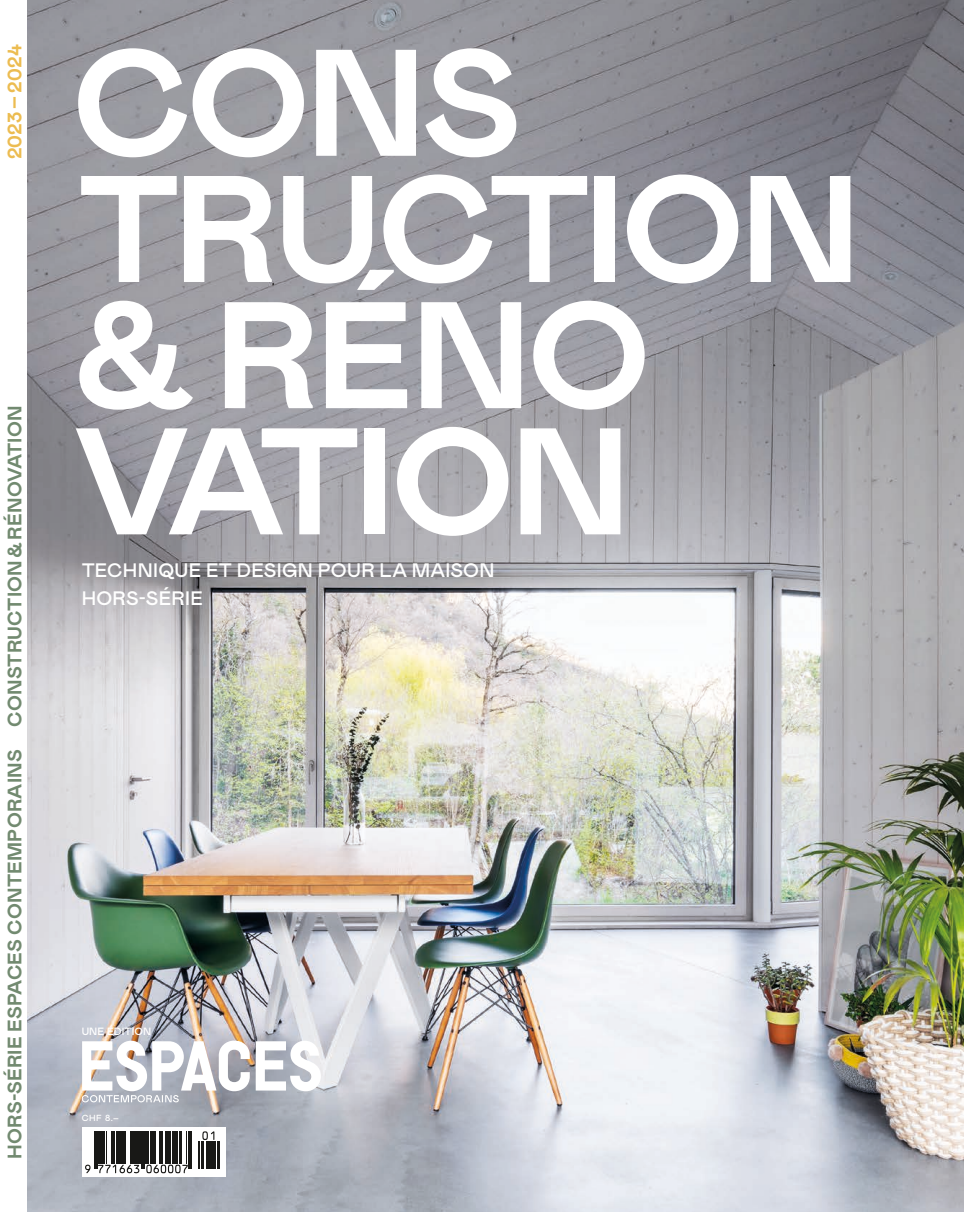
<style>
.page{position:relative;width:964px;height:1212px;background:#fff}
.page>*{position:absolute;margin:0;border:0;box-sizing:border-box;transform-origin:0 0}
.t1{font:700 151.35px/126.1px "Mabry Pro";letter-spacing:-.03em;color:#fff}
.t2{font:700 19.5px "Mabry Pro";letter-spacing:.01em;color:#728a70}
.t3{font:500 19.5px/28px "Mabry Pro";letter-spacing:.015em;color:#fff}
.t4{font:700 19.5px "Mabry Pro";letter-spacing:.01em;color:#ecbc51}
.t5{font:500 10.5px "Mabry Pro";letter-spacing:.01em;color:#fff}
.t6{font:500 8.85px "Mabry Pro";color:#fff}
</style>
<div class="page">
<img style="left:28px;top:0;width:935px;height:1212px">
<svg style="left:82px;top:1127px;width:143px;height:49px"></svg>
<svg style="left:82px;top:1040px;width:239px;height:62px"></svg>
<svg style="left:85px;top:1164px;width:5px;height:9px"></svg>
<hr style="left:94px;top:1131px;width:1px;height:37px;background:#181816">
<hr style="left:96px;top:1131px;width:1px;height:37px;background:#181816">
<hr style="left:98px;top:1131px;width:3px;height:32px;background:#181816">
<hr style="left:102px;top:1131px;width:2px;height:32px;background:#181816">
<hr style="left:106px;top:1131px;width:1px;height:32px;background:#181816">
<hr style="left:110px;top:1131px;width:1px;height:32px;background:#181816">
<hr style="left:112px;top:1131px;width:2px;height:32px;background:#181816">
<hr style="left:116px;top:1131px;width:3px;height:32px;background:#181816">
<hr style="left:120px;top:1131px;width:1px;height:32px;background:#181816">
<hr style="left:122px;top:1131px;width:4px;height:32px;background:#181816">
<hr style="left:130px;top:1131px;width:1px;height:32px;background:#181816">
<hr style="left:132px;top:1131px;width:1px;height:32px;background:#181816">
<svg style="left:98px;top:1165px;width:41px;height:8px"></svg>
<hr style="left:134px;top:1131px;width:4px;height:32px;background:#181816">
<hr style="left:139px;top:1131px;width:1px;height:32px;background:#181816">
<hr style="left:141px;top:1131px;width:1px;height:37px;background:#181816">
<hr style="left:143px;top:1131px;width:1px;height:37px;background:#181816">
<hr style="left:145px;top:1131px;width:3px;height:32px;background:#181816">
<hr style="left:150px;top:1131px;width:1px;height:32px;background:#181816">
<hr style="left:153px;top:1131px;width:1px;height:32px;background:#181816">
<hr style="left:155px;top:1131px;width:1px;height:32px;background:#181816">
<hr style="left:160px;top:1131px;width:3px;height:32px;background:#181816">
<hr style="left:165px;top:1131px;width:1px;height:32px;background:#181816">
<hr style="left:167px;top:1131px;width:3px;height:32px;background:#181816">
<hr style="left:172px;top:1131px;width:1px;height:32px;background:#181816">
<hr style="left:174px;top:1131px;width:3px;height:32px;background:#181816">
<hr style="left:179px;top:1131px;width:1px;height:32px;background:#181816">
<svg style="left:146px;top:1164px;width:42px;height:9px"></svg>
<hr style="left:181px;top:1131px;width:1px;height:32px;background:#181816">
<hr style="left:185px;top:1131px;width:1px;height:32px;background:#181816">
<hr style="left:188px;top:1131px;width:2px;height:37px;background:#181816">
<hr style="left:191px;top:1131px;width:1px;height:37px;background:#181816">
<svg style="left:199px;top:1131px;width:15px;height:37px"></svg>
<hr style="left:213px;top:1141px;width:2px;height:27px;background:#181816">
<hr style="left:217px;top:1141px;width:2px;height:27px;background:#181816">
<p class="t4" style="left:1px;top:159px;width:116px;rotate:-90deg">2023–2024</p>
<p class="t2" style="left:1px;top:1159px;width:755px;rotate:-90deg">HORS-SÉRIE ESPACES CONTEMPORAINS CONSTRUCTION&amp;RÉNOVATION</p>
<h1 class="t1" style="left:72px;top:35px;width:789px">CONS<br>TRUCTION &amp; RÉNO<br>VATION</h1>
<p class="t3" style="left:82px;top:555px;width:414px">TECHNIQUE ET DESIGN POUR LA MAISON<br>HORS-SÉRIE</p>
<p class="t5" style="left:82px;top:1024px;width:71px">UNE ÉDITION</p>
<p class="t6" style="left:82px;top:1112px;width:39px">CHF 8.–</p>
</div>
